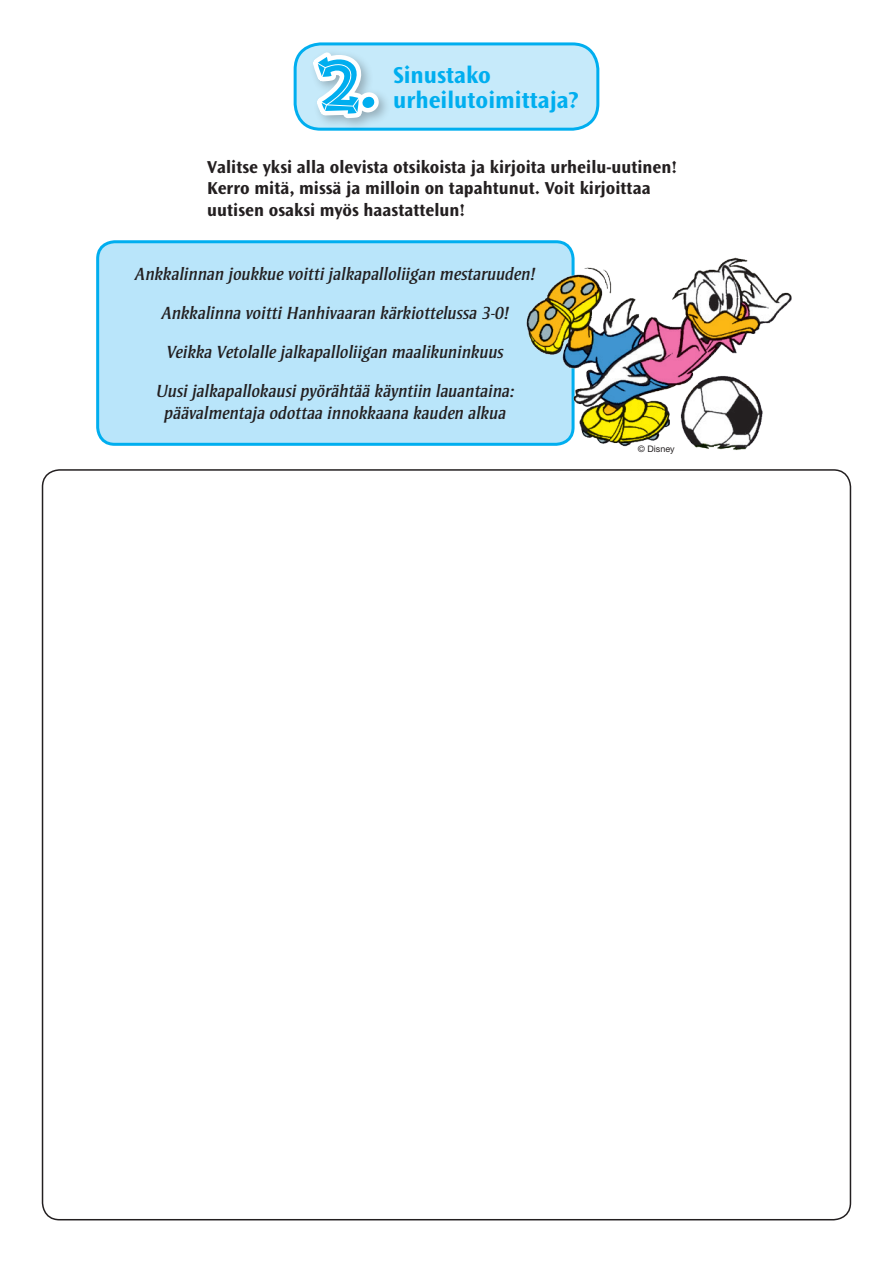
<style>
.page{position:relative;width:893px;height:1263px;background:#fff}
.page>*{position:absolute;margin:0;border:0;box-sizing:border-box;transform-origin:0 0}
.t1{font:700 75px "Fink";color:#00aeef}
.t2{font:700 24px/25.5px "Ocean Sans Std";color:#00aeef}
.t3{font:italic 18px/21.6px "Strayhorn MT Std";color:#231f20;text-align:center}
.t4{font:700 18px/21.6px "Ocean Sans Std";color:#231f20}
.t5{font:9px "Helvetica Neue LT Std";color:#231f20}
</style>
<div class="page">
<div style="left:295px;top:44px;width:303px;height:85px;background:#c6eafa;border-radius:26px"></div>
<div style="left:294px;top:42px;width:305px;height:89px;border:3px solid #00aeef;border-radius:26px"></div>
<div style="left:309px;top:48px;width:83px;height:83px;background:#c6eafa"></div>
<svg style="left:300px;top:43px;width:85px;height:88px"></svg>
<div style="left:98px;top:242px;width:475px;height:202px;background:#b9e5fa;border-radius:17px"></div>
<div style="left:96px;top:240px;width:479px;height:206px;border:3px solid #00aeef;border-radius:17px"></div>
<img style="left:523px;top:252px;width:269px;height:198px">
<p class="t1" style="left:316px;top:36px;width:62px">2.</p>
<p class="t2" style="left:393px;top:62px;width:187px">Sinustako urheilutoimittaja?</p>
<p class="t4" style="left:207px;top:156px;width:471px">Valitse yksi alla olevista otsikoista ja kirjoita urheilu-uutinen!<br>Kerro mitä, missä ja milloin on tapahtunut. Voit kirjoittaa uutisen osaksi myös haastattelun!</p>
<p class="t3" style="left:135px;top:264px;width:402px">Ankkalinnan joukkue voitti jalkapalloliigan mestaruuden!</p>
<p class="t3" style="left:161px;top:303px;width:349px">Ankkalinna voitti Hanhivaaran kärkiottelussa 3-0!</p>
<p class="t3" style="left:167px;top:342px;width:339px">Veikka Vetolalle jalkapalloliigan maalikuninkuus</p>
<p class="t3" style="left:157px;top:381px;width:359px">Uusi jalkapallokausi pyörähtää käyntiin lauantaina: päävalmentaja odottaa innokkaana kauden alkua</p>
<p class="t5" style="left:638px;top:444px;width:38px">© Disney</p>
</div>
